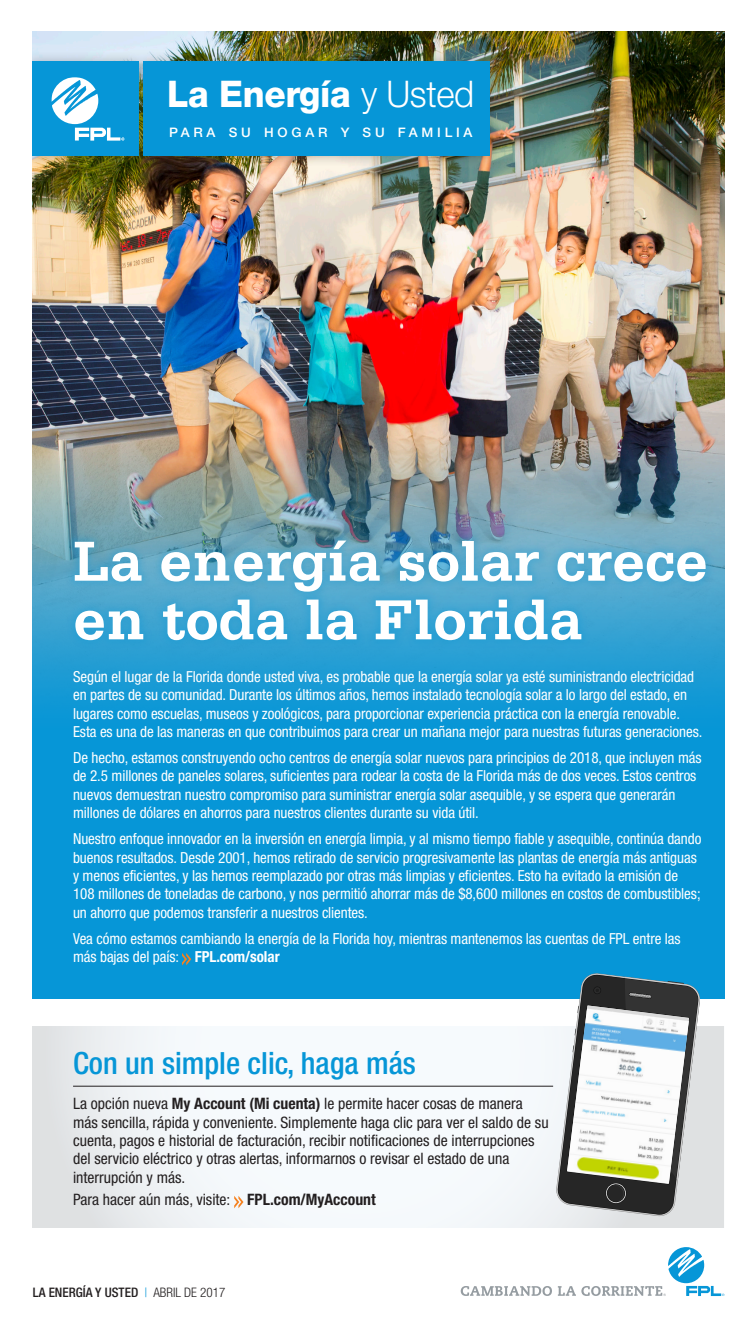
<style>
.page{position:relative;width:756px;height:1323px;background:#fff}
.page>*{position:absolute;margin:0;border:0;box-sizing:border-box;transform-origin:0 0}
.SmHeads_Rule_Below{font:700 59.5px/58.6px "Serifa Std";color:#fff}
.t1{font:800 36.75px "Helvetica Neue LT Std";letter-spacing:-.01em;color:#fff;scale:.95 1}
.SmHeads_Rule_Below-2{font:500 condensed 30.62px "Helvetica Neue LT Std";color:#0696d7}
.Bodycopy{font:condensed 15.75px/18.4px "Helvetica Neue LT Std";color:#231f20}
.Bodycopy-2{font:condensed 15.22px/18.4px "Helvetica Neue LT Std";letter-spacing:-.005em;color:#fff}
.t2{font:500 condensed 13.12px "Helvetica Neue LT Std";color:#231f20}
.t3{font:500 13.12px "Helvetica Neue LT Std";letter-spacing:.28em;color:#fff}
.s1{font-weight:300}
.s2{font-weight:700}
.s3{font-weight:300;color:#0696d7}
</style>
<div class="page">
<div style="left:31px;top:32px;width:693px;height:967px;background:#0696d7"></div>
<img style="left:31px;top:32px;width:693px;height:359px">
<img style="left:31px;top:391px;width:693px;height:344px">
<svg style="left:461px;top:1286px;width:91px;height:10px"></svg>
<svg style="left:558px;top:1247px;width:166px;height:49px"></svg>
<svg style="left:182px;top:953px;width:9px;height:12px"></svg>
<div style="left:20px;top:50px;width:481px;height:117px;background:#231f20;opacity:.3"></div>
<div style="left:31px;top:62px;width:108px;height:94px;background:#0696d7"></div>
<div style="left:144px;top:62px;width:346px;height:94px;background:#0696d7"></div>
<svg style="left:51px;top:77px;width:74px;height:64px"></svg>
<svg style="left:33px;top:1027px;width:691px;height:200px"></svg>
<svg style="left:555px;top:973px;width:146px;height:244px"></svg>
<img style="left:567px;top:1009px;width:122px;height:175px">
<div style="left:65px;top:531px;width:650px;height:118px;background:#0696d7;opacity:.27"></div>
<hr style="left:73px;top:1086px;width:480px;height:1px;background:#231f20">
<svg style="left:234px;top:1196px;width:10px;height:12px"></svg>
<div style="left:2px;top:0;width:29px;height:1317px;background:#fff"></div>
<p class="t1" style="left:167px;top:73px;width:325px">La Energía <span class="s1">y Usted</span></p>
<p class="t3" style="left:169px;top:125px;width:305px">PARA SU HOGAR Y SU FAMILIA</p>
<p class="SmHeads_Rule_Below" style="left:73px;top:532px;width:636px">La energía solar crece en toda la Florida</p>
<p class="Bodycopy-2" style="left:73px;top:667px;width:631px">Según el lugar de la Florida donde usted viva, es probable que la energía solar ya esté suministrando electricidad en partes de su comunidad. Durante los últimos años, hemos instalado tecnología solar a lo largo del estado, en lugares como escuelas, museos y zoológicos, para proporcionar experiencia práctica con la energía renovable.<br>Esta es una de las maneras en que contribuimos para crear un mañana mejor para nuestras futuras generaciones.</p>
<p class="Bodycopy-2" style="left:73px;top:748px;width:630px">De hecho, estamos construyendo ocho centros de energía solar nuevos para principios de 2018, que incluyen más de 2.5 millones de paneles solares, suficientes para rodear la costa de la Florida más de dos veces. Estos centros nuevos demuestran nuestro compromiso para suministrar energía solar asequible, y se espera que generarán millones de dólares en ahorros para nuestros clientes durante su vida útil.</p>
<p class="Bodycopy-2" style="left:73px;top:829px;width:630px">Nuestro enfoque innovador en la inversión en energía limpia, y al mismo tiempo fiable y asequible, continúa dando buenos resultados. Desde 2001, hemos retirado de servicio progresivamente las plantas de energía más antiguas y menos eficientes, y las hemos reemplazado por otras más limpias y eficientes. Esto ha evitado la emisión de 108 millones de toneladas de carbono, y nos permitió ahorrar más de $8,600 millones en costos de combustibles; un ahorro que podemos transferir a nuestros clientes.</p>
<p class="Bodycopy-2" style="left:73px;top:929px;width:609px">Vea cómo estamos cambiando la energía de la Florida hoy, mientras mantenemos las cuentas de FPL entre las más bajas del país: <span class="s2">FPL.com/solar</span></p>
<p class="SmHeads_Rule_Below-2" style="left:73px;top:1045px;width:344px">Con un simple clic, haga más</p>
<p class="Bodycopy" style="left:73px;top:1094px;width:477px">La opción nueva <span class="s2">My Account (Mi cuenta)</span> le permite hacer cosas de manera más sencilla, rápida y conveniente. Simplemente haga clic para ver el saldo de su cuenta, pagos e historial de facturación, recibir notificaciones de interrupciones del servicio eléctrico y otras alertas, informarnos o revisar el estado de una interrupción y más.</p>
<p class="Bodycopy" style="left:73px;top:1190px;width:304px">Para hacer aún más, visite: <span class="s2">FPL.com/MyAccount</span></p>
<p class="t2" style="left:33px;top:1285px;width:194px">LA ENERGÍA Y USTED <span class="s3">|</span> <span class="s1">ABRIL DE 2017</span></p>
</div>
